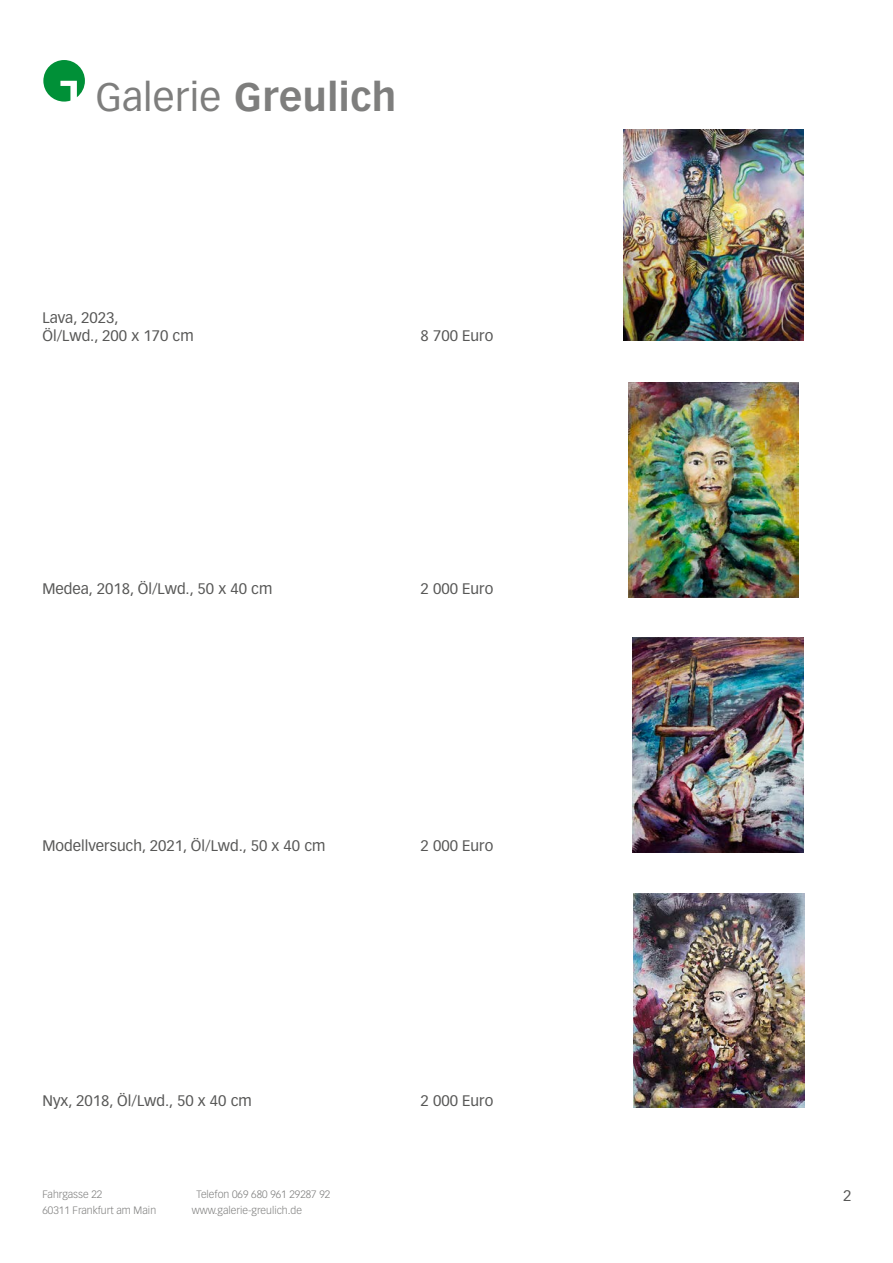
<style>
.page{position:relative;width:893px;height:1263px;background:#fff}
.page>*{position:absolute;margin:0;border:0;box-sizing:border-box;transform-origin:0 0}
.t1{font:700 39px "Vectora LH";letter-spacing:.015em;color:#7e7e7d}
.t2{font:15px/18px "Vectora LH";color:#575756}
.t3{font:300 10.5px "Vectora LH";color:#7e7e7d}
.s1{font-weight:400}
</style>
<div class="page">
<svg style="left:43px;top:60px;width:42px;height:42px"></svg>
<img style="left:624px;top:130px;width:179px;height:210px">
<img style="left:629px;top:383px;width:170px;height:214px">
<img style="left:633px;top:638px;width:171px;height:214px">
<img style="left:633px;top:893px;width:172px;height:214px">
<h1 class="t1" style="left:96px;top:73px;width:302px"><span class="s1">Galerie</span> Greulich</h1>
<p class="t2" style="left:43px;top:309px;width:153px">Lava, 2023,<br>Öl/Lwd., 200 x 170 cm</p>
<p class="t2" style="left:421px;top:327px;width:74px">8 700 Euro</p>
<p class="t2" style="left:43px;top:580px;width:231px">Medea, 2018, Öl/Lwd., 50 x 40 cm</p>
<p class="t2" style="left:421px;top:580px;width:74px">2 000 Euro</p>
<p class="t2" style="left:43px;top:836px;width:284px">Modellversuch, 2021, Öl/Lwd., 50 x 40 cm</p>
<p class="t2" style="left:421px;top:836px;width:74px">2 000 Euro</p>
<p class="t2" style="left:43px;top:1092px;width:211px">Nyx, 2018, Öl/Lwd., 50 x 40 cm</p>
<p class="t2" style="left:421px;top:1092px;width:74px">2 000 Euro</p>
<p class="t3" style="left:43px;top:1188px;width:61px">Fahrgasse 22</p>
<p class="t3" style="left:197px;top:1188px;width:135px">Telefon 069 680 961 29287 92</p>
<p class="t3" style="left:43px;top:1204px;width:115px">60311 Frankfurt am Main</p>
<p class="t3" style="left:192px;top:1204px;width:112px">www.galerie-greulich.de</p>
<p class="t2" style="left:843px;top:1187px;width:10px">2</p>
</div>
